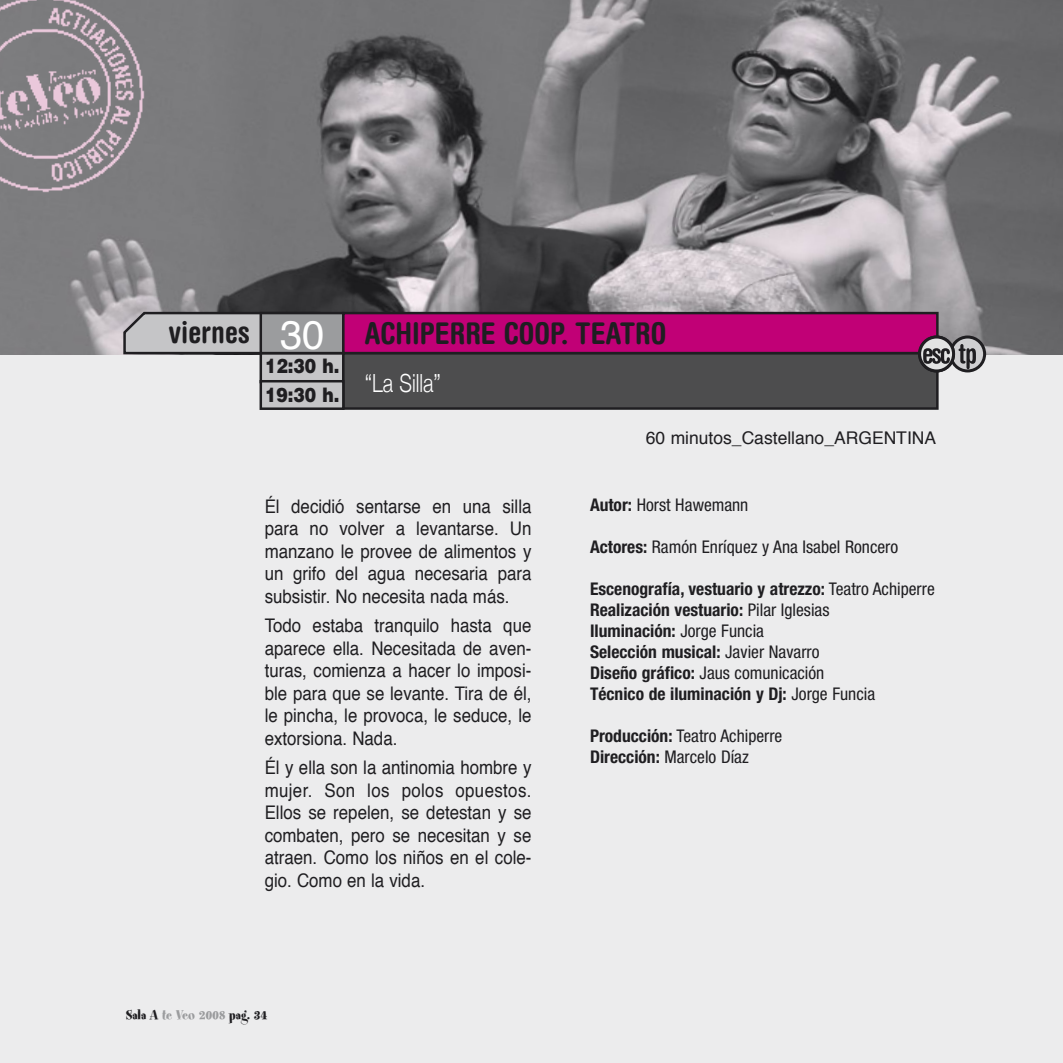
<style>
.page{position:relative;width:1063px;height:1063px;background:#fff}
.page>*{position:absolute;margin:0;border:0;box-sizing:border-box;transform-origin:0 0}
.t1{font:40px "Helvetica";color:#fff}
.t2{font:700 condensed 30px "Helvetica Rounded";color:#1f1e21}
.t3{font:300 25px "Helvetica Neue";color:#fff;scale:.8 1}
.t4{font:900 20px/28.5px "Helvetica";color:#1f1e21;scale:.85 1}
.t5{font:18.75px/22.5px "Helvetica";color:#1f1e21;text-align:justify;scale:.9 1}
.t6{font:700 condensed 17.5px/21px "Helvetica Neue";color:#1f1e21}
.t7{font:condensed 17.5px/21px "Helvetica Neue";color:#1f1e21}
.t8{font:17.5px "Helvetica";color:#1f1e21}
.t9{font:15px "Spumoni LP";color:#1f1e21}
.s1{color:#9b9c9e}
.s2{font-weight:700}
.s3{font-weight:400}
</style>
<div class="page">
<div style="left:0;top:354px;width:1063px;height:709px;background:#ececed"></div>
<img style="left:0;top:0;width:1063px;height:354px">
<svg style="left:123px;top:312px;width:137px;height:42px;background:#b0b0b2"></svg>
<div style="left:261px;top:314px;width:82px;height:39px;background:#9b9c9e"></div>
<div style="left:260px;top:312px;width:85px;height:42px;border:2px solid #1f1e21"></div>
<div style="left:261px;top:353px;width:82px;height:29px;background:#c5c5c7"></div>
<div style="left:260px;top:352px;width:85px;height:31px;border:2px solid #1f1e21"></div>
<div style="left:343px;top:353px;width:594px;height:56px;background:#4d4d4e"></div>
<div style="left:342px;top:352px;width:597px;height:58px;border:2px solid #1f1e21"></div>
<div style="left:343px;top:313px;width:594px;height:40px;background:#c10076"></div>
<div style="left:342px;top:312px;width:597px;height:42px;border:2px solid #1f1e21"></div>
<div style="left:261px;top:381px;width:82px;height:28px;background:#c5c5c7"></div>
<div style="left:260px;top:380px;width:85px;height:30px;border:2px solid #1f1e21"></div>
<svg style="left:951px;top:337px;width:34px;height:34px"></svg>
<div style="left:949px;top:336px;width:37px;height:36px;border:3px solid #1f1e21;border-radius:50%"></div>
<svg style="left:959px;top:344px;width:17px;height:25px"></svg>
<svg style="left:920px;top:337px;width:34px;height:34px"></svg>
<div style="left:918px;top:336px;width:37px;height:36px;border:3px solid #1f1e21;border-radius:50%"></div>
<svg style="left:923px;top:348px;width:27px;height:16px"></svg>
<img style="left:0;top:0;width:152px;height:200px">
<h1 class="t1" style="left:280px;top:318px;width:46px">30</h1>
<h2 class="t2" style="left:169px;top:321px;width:83px">viernes</h2>
<h2 class="t2" style="left:365px;top:322px;width:303px">ACHIPERRE COOP. TEATRO</h2>
<h3 class="t3" style="left:365px;top:368px;width:97px">“La Silla”</h3>
<p class="t4" style="left:265px;top:353px;width:89px">12:30 h.<br>19:30 h.</p>
<p class="t5" style="left:265px;top:496px;width:298px">Él decidió sentarse en una silla para no volver a levantarse. Un manzano le provee de alimentos y un grifo del agua necesaria para subsistir. No necesita nada más.</p>
<p class="t5" style="left:265px;top:616px;width:298px">Todo estaba tranquilo hasta que aparece ella. Necesitada de aven&shy;turas, comienza a hacer lo imposi&shy;ble para que se levante. Tira de él, le pincha, le provoca, le seduce, le extorsiona. Nada.</p>
<p class="t5" style="left:265px;top:758px;width:298px">Él y ella son la antinomia hombre y mujer. Son los polos opuestos.<br>Ellos se repelen, se detestan y se combaten, pero se necesitan y se atraen. Como los niños en el cole&shy;gio. Como en la vida.</p>
<p class="t9" style="left:126px;top:1010px;width:143px">Sala A <span class="s1">te Veo 2008</span> pag. 34</p>
<p class="t8" style="left:646px;top:430px;width:292px">60 minutos_Castellano_ARGENTINA</p>
<p class="t7" style="left:590px;top:496px;width:160px"><span class="s2">Autor:</span> Horst Hawemann</p>
<p class="t7" style="left:590px;top:538px;width:310px"><span class="s2">Actores:</span> Ramón Enríquez y Ana Isabel Roncero</p>
<p class="t6" style="left:590px;top:580px;width:346px">Escenografía, vestuario y atrezzo: <span class="s3">Teatro Achiperre </span>Realización vestuario: <span class="s3">Pilar Iglesias<br></span>Iluminación: <span class="s3">Jorge Funcia<br></span>Selección musical: <span class="s3">Javier Navarro<br></span>Diseño gráfico: <span class="s3">Jaus comunicación<br></span>Técnico de iluminación y Dj: <span class="s3">Jorge Funcia</span></p>
<p class="t7" style="left:590px;top:727px;width:194px"><span class="s2">Producción:</span> Teatro Achiperre<br><span class="s2">Dirección:</span> Marcelo Díaz</p>
</div>
